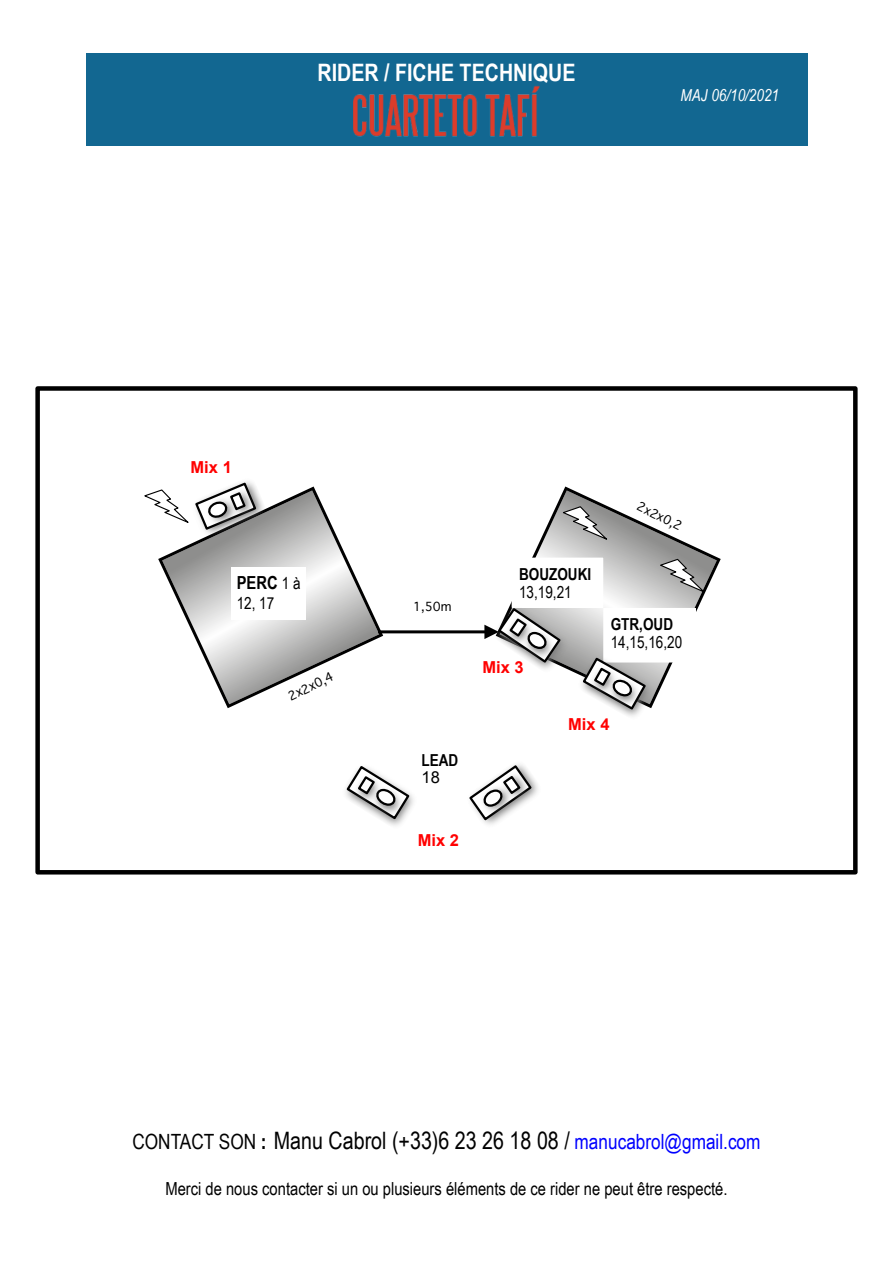
<style>
.page{position:relative;width:893px;height:1263px;background:#fff}
.page>*{position:absolute;margin:0;border:0;box-sizing:border-box;transform-origin:0 0}
.t1{font:24px "Arial Narrow";color:#000}
.t2{font:700 24px "Arial Narrow";color:#fff}
.t3{font:21px "Arial Narrow";color:#00f}
.t4{font:18px "Arial Narrow";color:#000}
.t5{font:700 18px "Arial Narrow";color:#000}
.t6{font:16.5px "Arial Narrow";color:#000}
.t7{font:700 16.5px "Arial Narrow";color:#000}
.t8{font:700 16.5px "Arial";color:#f00}
.t9{font:italic 16.5px "Arial Narrow";color:#fff}
.t10{font:16.5px "Arial";color:#000}
.t11{font:12px "Geneva";color:#000}
.s1{font-weight:400;font-size:16.5px}
.s2{font-size:21px}
.s3{font-weight:700;font-size:21px}
</style>
<div class="page">
<svg style="left:158px;top:486px;width:225px;height:222px"></svg>
<svg style="left:532px;top:486px;width:189px;height:205px"></svg>
<img style="left:382px;top:792px;width:30px;height:30px">
<svg style="left:345px;top:765px;width:66px;height:56px"></svg>
<img style="left:489px;top:780px;width:49px;height:45px">
<img style="left:484px;top:822px;width:35px;height:2px">
<img style="left:533px;top:778px;width:1px;height:30px">
<svg style="left:469px;top:764px;width:64px;height:58px"></svg>
<img style="left:188px;top:486px;width:81px;height:57px">
<img style="left:199px;top:531px;width:44px;height:2px">
<img style="left:258px;top:486px;width:1px;height:37px">
<svg style="left:144px;top:481px;width:114px;height:50px"></svg>
<div style="left:512px;top:558px;width:91px;height:49px;background:#fff"></div>
<svg style="left:561px;top:505px;width:48px;height:36px;background:#a8a8a7"></svg>
<svg style="left:659px;top:558px;width:47px;height:36px;background:#a6a6a5"></svg>
<div style="left:604px;top:608px;width:91px;height:54px;background:#fff"></div>
<img style="left:509px;top:601px;width:65px;height:75px">
<img style="left:517px;top:621px;width:46px;height:45px">
<img style="left:575px;top:650px;width:84px;height:67px">
<img style="left:602px;top:711px;width:46px;height:2px">
<svg style="left:581px;top:656px;width:67px;height:55px"></svg>
<hr style="left:378px;top:630px;width:108px;height:3px;background:#000">
<div style="left:231px;top:568px;width:75px;height:52px;background:#fff"></div>
<div style="left:86px;top:54px;width:721px;height:92px;background:#126791"></div>
<img style="left:353px;top:85px;width:186px;height:52px">
<div style="left:35px;top:386px;width:823px;height:488px;border:4px solid #000"></div>
<svg style="left:484px;top:606px;width:78px;height:59px"></svg>
<h1 class="t2" style="left:317px;top:55px;width:260px">RIDER / FICHE TECHNIQUE</h1>
<p class="t9" style="left:680px;top:84px;width:100px">MAJ 06/10/2021</p>
<p class="t8" style="left:191px;top:457px;width:43px">Mix 1</p>
<p class="t5" style="left:237px;top:569px;width:65px">PERC <span class="s1">1 à</span></p>
<p class="t6" style="left:237px;top:591px;width:39px">12, 17</p>
<p class="t11" style="left:286px;top:691px;width:50px;rotate:-26deg">2x2x0,4</p>
<p class="t11" style="left:413px;top:600px;width:40px">1,50m</p>
<p class="t7" style="left:422px;top:747px;width:38px">LEAD</p>
<p class="t10" style="left:422px;top:767px;width:20px">18</p>
<p class="t8" style="left:418px;top:830px;width:43px">Mix 2</p>
<p class="t7" style="left:519px;top:561px;width:74px">BOUZOUKI</p>
<p class="t6" style="left:519px;top:580px;width:54px">13,19,21</p>
<p class="t8" style="left:482px;top:657px;width:43px">Mix 3</p>
<p class="t11" style="left:641px;top:499px;width:50px;rotate:26deg">2x2x0,2</p>
<p class="t7" style="left:611px;top:612px;width:64px">GTR,OUD</p>
<p class="t6" style="left:611px;top:630px;width:73px">14,15,16,20</p>
<p class="t8" style="left:568px;top:714px;width:43px">Mix 4</p>
<h1 class="t1" style="left:132px;top:1123px;width:439px"><span class="s2">CONTACT SON</span> <span class="s3">:</span> Manu Cabrol (+33)6 23 26 18 08 /</h1>
<p class="t4" style="left:165px;top:1176px;width:564px">Merci de nous contacter si un ou plusieurs éléments de ce rider ne peut être respecté.</p>
<p class="t3" style="left:575px;top:1126px;width:187px">manucabrol@gmail.com</p>
</div>
